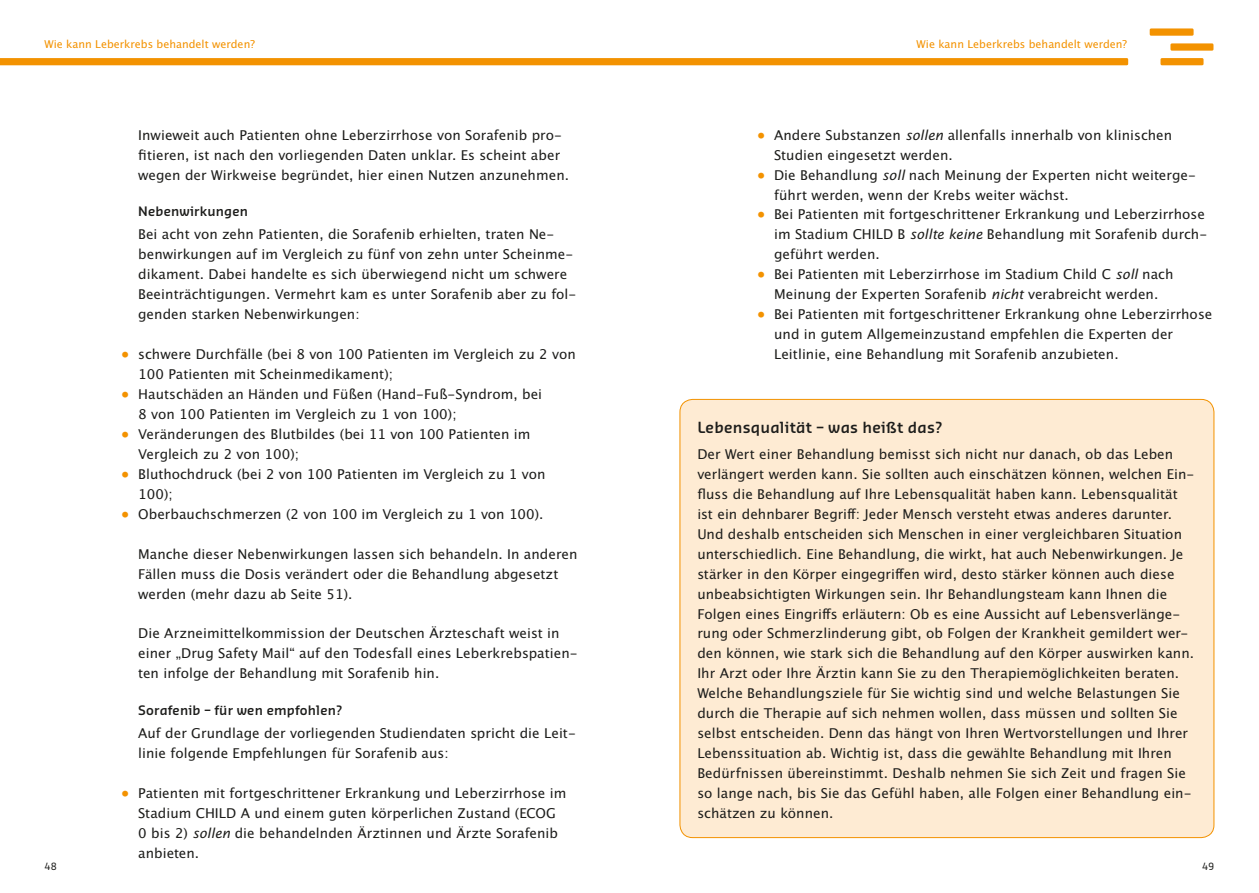
<style>
.page{position:relative;width:1259px;height:893px;background:#fff}
.page>*{position:absolute;margin:0;border:0;box-sizing:border-box;transform-origin:0 0}
.Infokasten_Headline{font:600 15px "Sansa Pro";letter-spacing:.015em;color:#1d1d1b}
.Infokasten_Fliess{font:13.5px/20px "Lucida San Rom";letter-spacing:.005em;color:#1d1d1b}
.Fliess{font:13.5px/20px "Lucida San Rom";letter-spacing:.005em;color:#1d1d1b}
.Headline_4__Ebene{font:600 12.75px "Sansa Pro";letter-spacing:.015em;color:#1d1d1b}
.t1{font:10.8px "Lucida San Rom";color:#f39200}
.t2{font:9.75px "Sansa Pro";color:#1d1d1b}
.s1{color:#f39200}
.s2{font-family:"Lucida San Rom Ita"}
</style>
<div class="page">
<div style="left:1149px;top:28px;width:44px;height:8px;background:#f39200"></div>
<div style="left:1170px;top:43px;width:43px;height:8px;background:#f39200"></div>
<div style="left:1160px;top:58px;width:43px;height:7px;background:#f39200"></div>
<svg style="left:0;top:58px;width:1128px;height:7px;background:#f39302"></svg>
<div style="left:680px;top:399px;width:534px;height:439px;background:#feebd3;border-radius:13px"></div>
<p class="t1" style="left:44px;top:37px;width:212px">Wie kann Leberkrebs behandelt werden?</p>
<p class="t1" style="left:916px;top:37px;width:212px">Wie kann Leberkrebs behandelt werden?</p>
<p class="Fliess" style="left:138px;top:125px;width:432px">Inwieweit auch Patienten ohne Leberzirrhose von Sorafenib pro&shy;fitieren, ist nach den vorliegenden Daten unklar. Es scheint aber wegen der Wirkweise begründet, hier einen Nutzen anzunehmen.</p>
<p class="Headline_4__Ebene" style="left:138px;top:203px;width:111px">Nebenwirkungen</p>
<p class="Fliess" style="left:138px;top:225px;width:440px">Bei acht von zehn Patienten, die Sorafenib erhielten, traten Ne&shy;benwirkungen auf im Vergleich zu fünf von zehn unter Scheinme&shy;dikament. Dabei handelte es sich überwiegend nicht um schwere Beeinträchtigungen. Vermehrt kam es unter Sorafenib aber zu fol&shy;genden starken Nebenwirkungen:</p>
<p class="Infokasten_Fliess" style="left:138px;top:345px;width:439px;text-indent:-17px"><span class="s1">•</span> schwere Durchfälle (bei 8 von 100 Patienten im Vergleich zu 2 von<br>100 Patienten mit Scheinmedikament);</p>
<p class="Infokasten_Fliess" style="left:138px;top:384px;width:405px;text-indent:-17px"><span class="s1">•</span> Hautschäden an Händen und Füßen (Hand-Fuß-Syndrom, bei<br>8 von 100 Patienten im Vergleich zu 1 von 100);</p>
<p class="Infokasten_Fliess" style="left:138px;top:424px;width:394px;text-indent:-17px"><span class="s1">•</span> Veränderungen des Blutbildes (bei 11 von 100 Patienten im<br>Vergleich zu 2 von 100);</p>
<p class="Infokasten_Fliess" style="left:138px;top:464px;width:409px;text-indent:-17px"><span class="s1">•</span> Bluthochdruck (bei 2 von 100 Patienten im Vergleich zu 1 von<br>100);</p>
<p class="Infokasten_Fliess" style="left:121px;top:504px;width:424px"><span class="s1">•</span> Oberbauchschmerzen (2 von 100 im Vergleich zu 1 von 100).</p>
<p class="Fliess" style="left:138px;top:544px;width:441px">Manche dieser Nebenwirkungen lassen sich behandeln. In anderen<br>Fällen muss die Dosis verändert oder die Behandlung abgesetzt werden (mehr dazu ab Seite 51).</p>
<p class="Fliess" style="left:138px;top:624px;width:441px">Die Arzneimittelkommission der Deutschen Ärzteschaft weist in einer „Drug Safety Mail“ auf den Todesfall eines Leberkrebspatien&shy;ten infolge der Behandlung mit Sorafenib hin.</p>
<p class="Headline_4__Ebene" style="left:138px;top:702px;width:205px">Sorafenib – für wen empfohlen?</p>
<p class="Fliess" style="left:138px;top:724px;width:439px">Auf der Grundlage der vorliegenden Studiendaten spricht die Leit&shy;linie folgende Empfehlungen für Sorafenib aus:</p>
<p class="Infokasten_Fliess" style="left:138px;top:783px;width:430px;text-indent:-17px"><span class="s1">•</span> Patienten mit fortgeschrittener Erkrankung und Leberzirrhose im Stadium CHILD A und einem guten körperlichen Zustand (ECOG 0 bis 2) <span class="s2">sollen</span> die behandelnden Ärztinnen und Ärzte Sorafenib anbieten.</p>
<p class="Infokasten_Fliess" style="left:774px;top:125px;width:400px;text-indent:-17px"><span class="s1">•</span> Andere Substanzen <span class="s2">sollen</span> allenfalls innerhalb von klinischen<br>Studien eingesetzt werden.</p>
<p class="Infokasten_Fliess" style="left:774px;top:165px;width:423px;text-indent:-17px"><span class="s1">•</span> Die Behandlung <span class="s2">soll</span> nach Meinung der Experten nicht weiterge&shy;führt werden, wenn der Krebs weiter wächst.</p>
<p class="Infokasten_Fliess" style="left:774px;top:205px;width:434px;text-indent:-17px"><span class="s1">•</span> Bei Patienten mit fortgeschrittener Erkrankung und Leberzirrhose im Stadium CHILD B <span class="s2">sollte keine</span> Behandlung mit Sorafenib durch&shy;geführt werden.</p>
<p class="Infokasten_Fliess" style="left:757px;top:265px;width:418px;text-align:center"><span class="s1">•</span> Bei Patienten mit Leberzirrhose im Stadium Child C <span class="s2">soll</span> nach<br>Meinung der Experten Sorafenib <span class="s2">nicht</span> verabreicht werden.</p>
<p class="Infokasten_Fliess" style="left:774px;top:305px;width:440px;text-indent:-17px"><span class="s1">•</span> Bei Patienten mit fortgeschrittener Erkrankung ohne Leberzirrhose und in gutem Allgemeinzustand empfehlen die Experten der<br>Leitlinie, eine Behandlung mit Sorafenib anzubieten.</p>
<p class="Infokasten_Headline" style="left:697px;top:417px;width:246px">Lebensqualität – was heißt das?</p>
<p class="Infokasten_Fliess" style="left:697px;top:444px;width:498px">Der Wert einer Behandlung bemisst sich nicht nur danach, ob das Leben verlängert werden kann. Sie sollten auch einschätzen können, welchen Ein&shy;fluss die Behandlung auf Ihre Lebensqualität haben kann. Lebensqualität ist ein dehnbarer Begriff: Jeder Mensch versteht etwas anderes darunter.<br>Und deshalb entscheiden sich Menschen in einer vergleichbaren Situation unterschiedlich. Eine Behandlung, die wirkt, hat auch Nebenwirkungen. Je stärker in den Körper eingegriffen wird, desto stärker können auch diese unbeabsichtigten Wirkungen sein. Ihr Behandlungsteam kann Ihnen die Folgen eines Eingriffs erläutern: Ob es eine Aussicht auf Lebensverlänge&shy;rung oder Schmerzlinderung gibt, ob Folgen der Krankheit gemildert wer&shy;den können, wie stark sich die Behandlung auf den Körper auswirken kann.</p>
<p class="Infokasten_Fliess" style="left:697px;top:664px;width:496px">Ihr Arzt oder Ihre Ärztin kann Sie zu den Therapiemöglichkeiten beraten.<br>Welche Behandlungsziele für Sie wichtig sind und welche Belastungen Sie durch die Therapie auf sich nehmen wollen, dass müssen und sollten Sie selbst entscheiden. Denn das hängt von Ihren Wertvorstellungen und Ihrer Lebenssituation ab. Wichtig ist, dass die gewählte Behandlung mit Ihren Bedürfnissen übereinstimmt. Deshalb nehmen Sie sich Zeit und fragen Sie so lange nach, bis Sie das Gefühl haben, alle Folgen einer Behandlung ein&shy;schätzen zu können.</p>
<p class="t2" style="left:45px;top:860px;width:14px">48</p>
<p class="t2" style="left:1202px;top:860px;width:14px">49</p>
</div>
